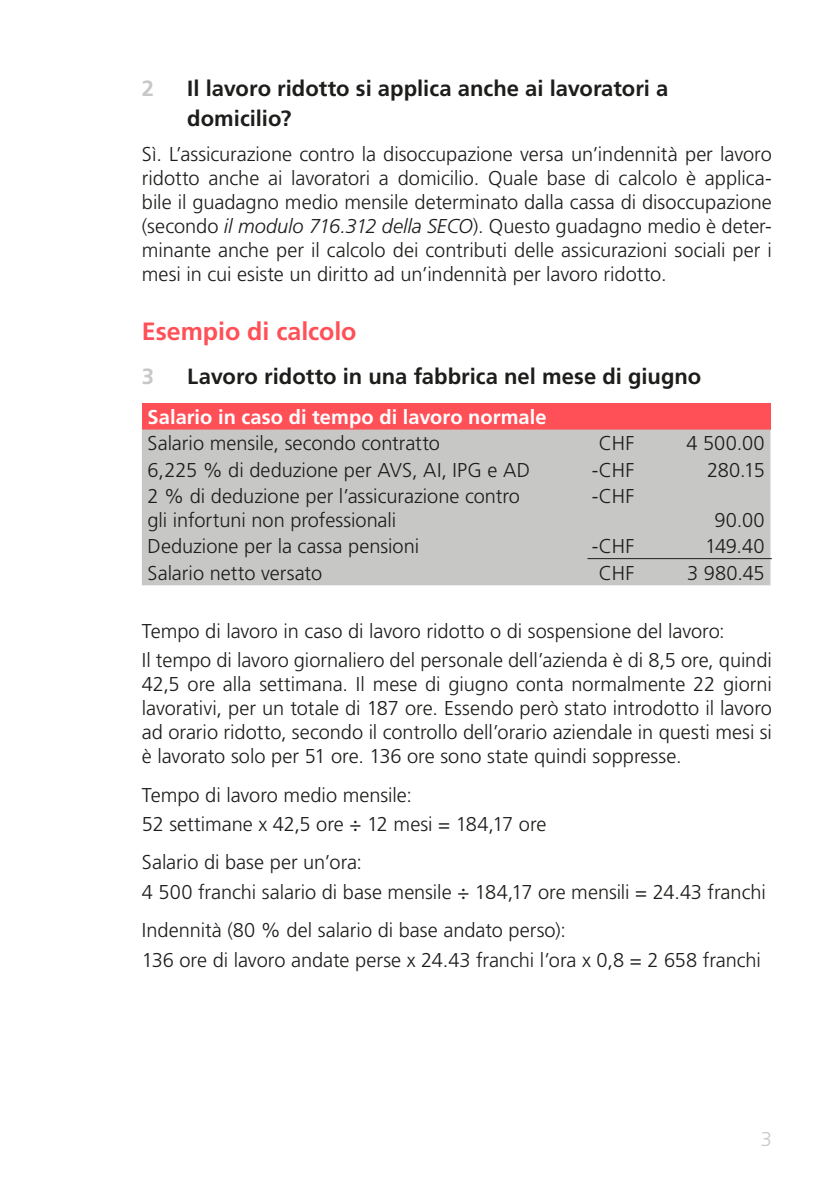
<style>
.page{position:relative;width:840px;height:1191px;background:#fff}
.page>*{position:absolute;margin:0;border:0;box-sizing:border-box;transform-origin:0 0}
.Texttitel{font:700 25px "Frutiger LT Std";letter-spacing:-.005em;color:#ff5057}
.t1{font:700 22px/30px "Frutiger LT Std";color:#1d1d1b}
.t2{font:700 22px "Frutiger LT Std";color:#c7c7c6}
.Grundtext{font:300 20px/24px "Frutiger LT Std";letter-spacing:-.005em;color:#1d1d1b;text-align:justify}
.Text_vor_Aufzählung{font:300 20px "Frutiger LT Std";color:#1d1d1b}
.Tabellen_Text_Weiss{font:700 20px "Frutiger LT Std";letter-spacing:.005em;color:#fff}
.MB_Gruppe_Titelseite{font:300 20px "Frutiger LT Std";color:#c7c7c6}
.s1{font-style:italic}
</style>
<div class="page">
<div style="left:142px;top:403px;width:628px;height:26px;background:#ff5057"></div>
<div style="left:142px;top:429px;width:628px;height:156px;background:#c7c7c6"></div>
<hr style="left:587px;top:558px;width:184px;height:1px;background:#1d1d1b">
<p class="t2" style="left:142px;top:75px;width:14px">2</p>
<p class="t1" style="left:187px;top:73px;width:482px">Il lavoro ridotto si applica anche ai lavoratori a domicilio?</p>
<p class="Grundtext" style="left:142px;top:143px;width:631px">Sì. L’assicurazione contro la disoccupazione versa un’indennità per lavoro ridotto anche ai lavoratori a domicilio. Quale base di calcolo è applica&shy;bile il guadagno medio mensile determinato dalla cassa di disoccupazione (secondo <span class="s1">il modulo 716.312 della SECO</span>). Questo guadagno medio è deter&shy;minante anche per il calcolo dei contributi delle assicurazioni sociali per i mesi in cui esiste un diritto ad un’indennità per lavoro ridotto.</p>
<p class="Texttitel" style="left:142px;top:316px;width:216px">Esempio di calcolo</p>
<p class="t2" style="left:142px;top:363px;width:14px">3</p>
<p class="t1" style="left:187px;top:361px;width:515px">Lavoro ridotto in una fabbrica nel mese di giugno</p>
<p class="Tabellen_Text_Weiss" style="left:147px;top:405px;width:400px">Salario in caso di tempo di lavoro normale</p>
<p class="Grundtext" style="left:147px;top:431px;width:293px">Salario mensile, secondo contratto</p>
<p class="Grundtext" style="left:598px;top:431px;width:37px">CHF</p>
<p class="Grundtext" style="left:686px;top:431px;width:80px">4 500.00</p>
<p class="Grundtext" style="left:147px;top:458px;width:384px">6,225 % di deduzione per AVS, AI, IPG e AD</p>
<p class="Grundtext" style="left:591px;top:458px;width:44px">-CHF</p>
<p class="Grundtext" style="left:706px;top:458px;width:59px">280.15</p>
<p class="Grundtext" style="left:147px;top:484px;width:374px">2 % di deduzione per l’assicurazione contro gli infortuni non professionali</p>
<p class="Grundtext" style="left:591px;top:484px;width:44px">-CHF</p>
<p class="Grundtext" style="left:714px;top:508px;width:52px">90.00</p>
<p class="Grundtext" style="left:147px;top:535px;width:273px">Deduzione per la cassa pensioni</p>
<p class="Grundtext" style="left:591px;top:535px;width:44px">-CHF</p>
<p class="Grundtext" style="left:704px;top:535px;width:61px">149.40</p>
<p class="Grundtext" style="left:147px;top:561px;width:176px">Salario netto versato</p>
<p class="Grundtext" style="left:598px;top:561px;width:37px">CHF</p>
<p class="Grundtext" style="left:686px;top:561px;width:79px">3 980.45</p>
<p class="Text_vor_Aufzählung" style="left:142px;top:619px;width:584px">Tempo di lavoro in caso di lavoro ridotto o di sospensione del lavoro:</p>
<p class="Grundtext" style="left:142px;top:649px;width:631px">Il tempo di lavoro giornaliero del personale dell’azienda è di 8,5 ore, quindi 42,5 ore alla settimana. Il mese di giugno conta normalmente 22 giorni lavorativi, per un totale di 187 ore. Essendo però stato introdotto il lavoro ad orario ridotto, secondo il controllo dell’orario aziendale in questi mesi si è lavorato solo per 51 ore. 136 ore sono state quindi soppresse.</p>
<p class="Text_vor_Aufzählung" style="left:142px;top:783px;width:271px">Tempo di lavoro medio mensile:</p>
<p class="Grundtext" style="left:142px;top:812px;width:406px">52 settimane x 42,5 ore ÷ 12 mesi = 184,17 ore</p>
<p class="Text_vor_Aufzählung" style="left:142px;top:851px;width:222px">Salario di base per un’ora:</p>
<p class="Grundtext" style="left:142px;top:880px;width:625px">4 500 franchi salario di base mensile ÷ 184,17 ore mensili = 24.43 franchi</p>
<p class="Text_vor_Aufzählung" style="left:142px;top:919px;width:425px">Indennità (80 % del salario di base andato perso):</p>
<p class="Grundtext" style="left:142px;top:948px;width:620px">136 ore di lavoro andate perse x 24.43 franchi l’ora x 0,8 = 2 658 franchi</p>
<p class="MB_Gruppe_Titelseite" style="left:760px;top:1127px;width:13px">3</p>
</div>
